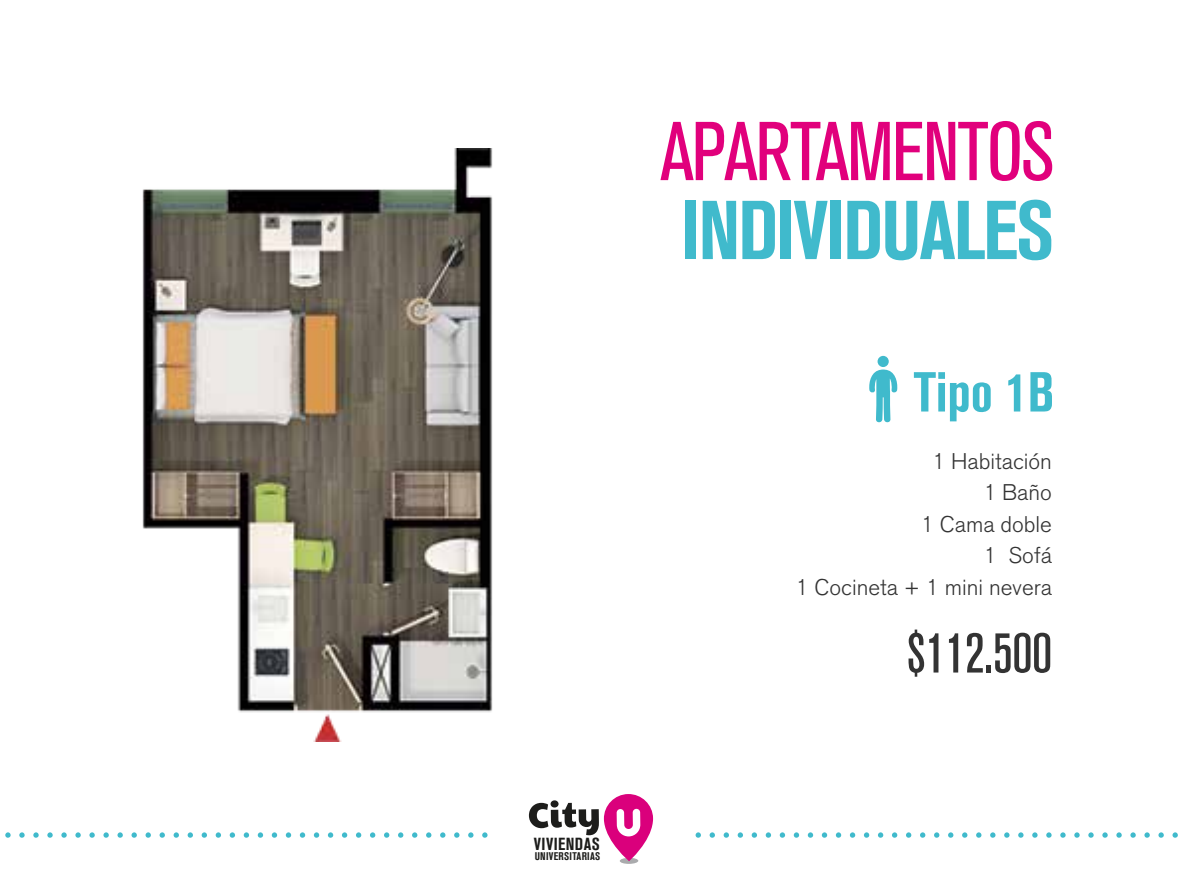
<style>
.page{position:relative;width:1182px;height:893px;background:#fff}
.page>*{position:absolute;margin:0;border:0;box-sizing:border-box;transform-origin:0 0}
.t1{font:condensed 82.5px "Akzidenz Grotesk BQ";letter-spacing:-.025em;color:#e1007c}
.t2{font:700 condensed 82.5px "Akzidenz Grotesk BQ";letter-spacing:-.025em;color:#40bacc}
.t3{font:700 72px "Amatic";color:#40bacc}
.t4{font:500 condensed 55.8px "Akzidenz Grotesk BQ";color:#333}
.t5{font:700 condensed 55.8px "Akzidenz Grotesk BQ";color:#40bacc}
.t6{font:300 22.5px/31.5px "Akzidenz Grotesk BQ";color:#333;text-align:right}
.t7{font:17.4px "Akzidenz Grotesk BQ Bd Cnd Alt";letter-spacing:.025em;color:#1d1d1b}
.t8{font:11.1px "Akzidenz Grotesk BQ Bd Cnd Alt";letter-spacing:.025em;color:#1d1d1b}
</style>
<div class="page">
<div style="left:619px;top:858px;width:19px;height:6px;background:#aaabad;border-radius:50%"></div>
<svg style="left:529px;top:794px;width:124px;height:67px"></svg>
<img style="left:142px;top:149px;width:351px;height:592px">
<div style="left:877px;top:356px;width:11px;height:11px;background:#40bacc;border-radius:50%"></div>
<svg style="left:869px;top:369px;width:28px;height:54px"></svg>
<p class="t1" style="left:660px;top:105px;width:395px">APARTAMENTOS</p>
<p class="t2" style="left:681px;top:183px;width:374px">INDIVIDUALES</p>
<p class="t5" style="left:913px;top:360px;width:142px">Tipo 1B</p>
<p class="t6" style="left:795px;top:445px;width:258px">1 Habitación<br>1 Baño<br>1 Cama doble<br>1 Sofá<br>1 Cocineta + 1 mini nevera</p>
<p class="t4" style="left:906px;top:622px;width:147px">$112.500</p>
<p class="t3" style="left:0;top:759px;width:494px">...................................</p>
<p class="t3" style="left:690px;top:759px;width:494px">...................................</p>
<p class="t7" style="left:534px;top:834px;width:67px">VIVIENDAS</p>
<p class="t8" style="left:534px;top:850px;width:67px">UNIVERSITARIAS</p>
</div>
